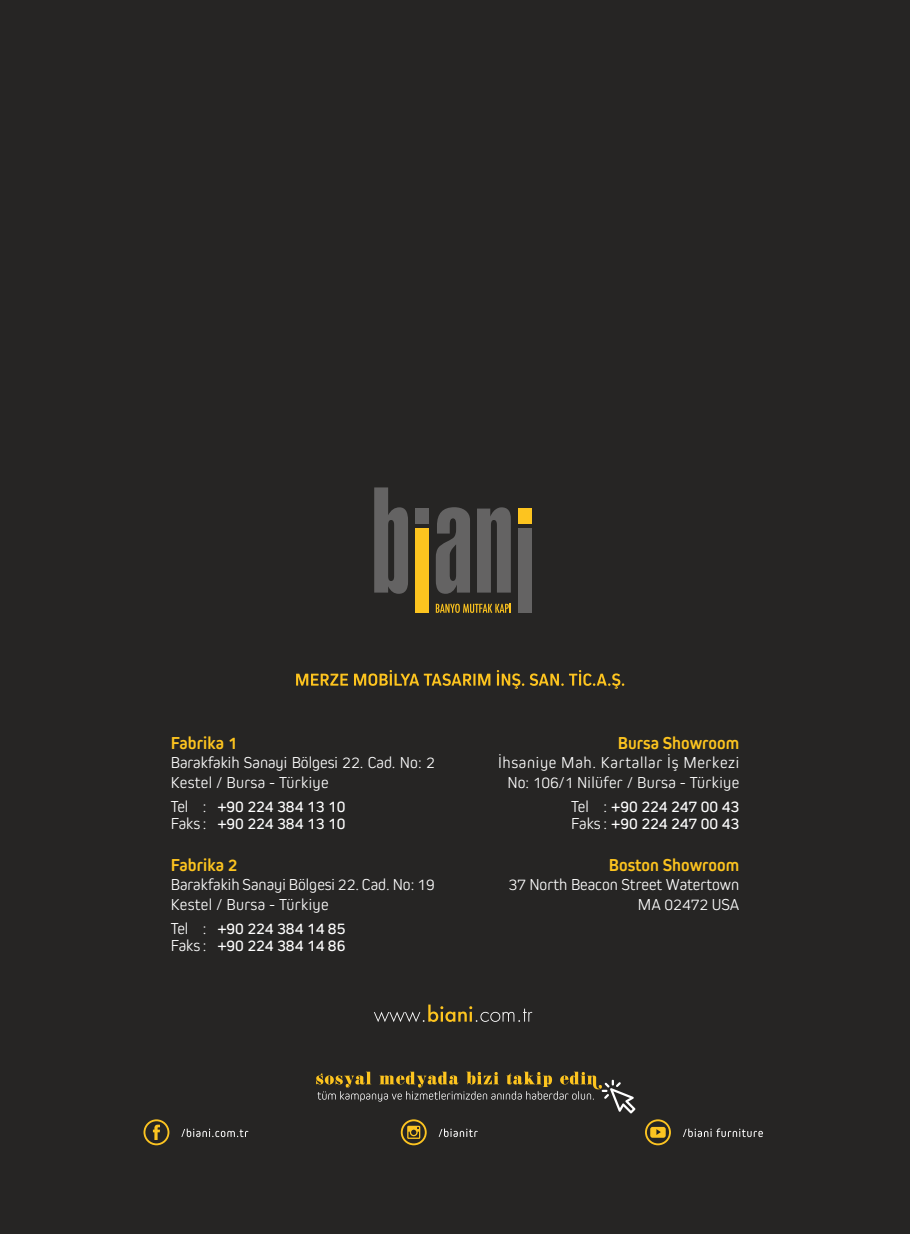
<style>
.page{position:relative;width:910px;height:1234px;background:#fff}
.page>*{position:absolute;margin:0;border:0;box-sizing:border-box;transform-origin:0 0}
.t1{font:700 18px "Kiro";color:#fdc41f}
.t2{font:300 16.5px/19.8px "Kiro";color:#fff}
.t3{font:16.5px/17.2px "Kiro";color:#fff}
.t4{font:300 16.5px/19.8px "Kiro";letter-spacing:.04em;color:#fff;text-align:center}
.s1{font-weight:300}
</style>
<div class="page">
<div style="left:0;top:0;width:910px;height:1233px;background:#262524"></div>
<div style="left:518px;top:507px;width:14px;height:16px;background:#fdc41f"></div>
<div style="left:415px;top:507px;width:14px;height:16px;background:#646363"></div>
<svg style="left:374px;top:487px;width:34px;height:106px"></svg>
<svg style="left:477px;top:507px;width:34px;height:85px"></svg>
<div style="left:518px;top:528px;width:14px;height:84px;background:#646363"></div>
<svg style="left:436px;top:507px;width:34px;height:86px"></svg>
<div style="left:415px;top:528px;width:14px;height:84px;background:#fdc41f"></div>
<svg style="left:374px;top:1004px;width:158px;height:17px"></svg>
<svg style="left:296px;top:673px;width:52px;height:12px"></svg>
<svg style="left:354px;top:670px;width:136px;height:15px"></svg>
<svg style="left:497px;top:670px;width:27px;height:18px"></svg>
<svg style="left:530px;top:670px;width:94px;height:18px"></svg>
<svg style="left:436px;top:603px;width:75px;height:9px"></svg>
<svg style="left:181px;top:1128px;width:67px;height:8px"></svg>
<svg style="left:439px;top:1128px;width:39px;height:8px"></svg>
<svg style="left:683px;top:1128px;width:80px;height:8px"></svg>
<svg style="left:144px;top:1119px;width:25px;height:25px"></svg>
<svg style="left:645px;top:1119px;width:26px;height:25px"></svg>
<svg style="left:401px;top:1119px;width:26px;height:25px"></svg>
<svg style="left:316px;top:1071px;width:319px;height:42px"></svg>
<p class="t1" style="left:171px;top:732px;width:68px">Fabrika 1</p>
<p class="t2" style="left:171px;top:752px;width:266px">Barakfakih Sanayi Bölgesi 22. Cad. No: 2<br>Kestel / Bursa - Türkiye</p>
<p class="t3" style="left:171px;top:797px;width:176px"><span class="s1">Tel :</span> +90 224 384 13 10<br><span class="s1">Faks :</span> +90 224 384 13 10</p>
<p class="t1" style="left:171px;top:854px;width:68px">Fabrika 2</p>
<p class="t2" style="left:171px;top:873px;width:266px">Barakfakih Sanayi Bölgesi 22. Cad. No: 19<br>Kestel / Bursa - Türkiye</p>
<p class="t3" style="left:171px;top:918px;width:176px"><span class="s1">Tel :</span> +90 224 384 14 85<br><span class="s1">Faks :</span> +90 224 384 14 86</p>
<p class="t1" style="left:618px;top:732px;width:123px">Bursa Showroom</p>
<p class="t4" style="left:498px;top:752px;width:243px">İhsaniye Mah. Kartallar İş Merkezi<br>No: 106/1 Nilüfer / Bursa - Türkiye</p>
<p class="t3" style="left:571px;top:797px;width:170px"><span class="s1">Tel :</span> +90 224 247 00 43<br><span class="s1">Faks :</span> +90 224 247 00 43</p>
<p class="t1" style="left:609px;top:854px;width:132px">Boston Showroom</p>
<p class="t2" style="left:508px;top:873px;width:232px;text-align:right">37 North Beacon Street Watertown<br>MA 02472 USA</p>
</div>
